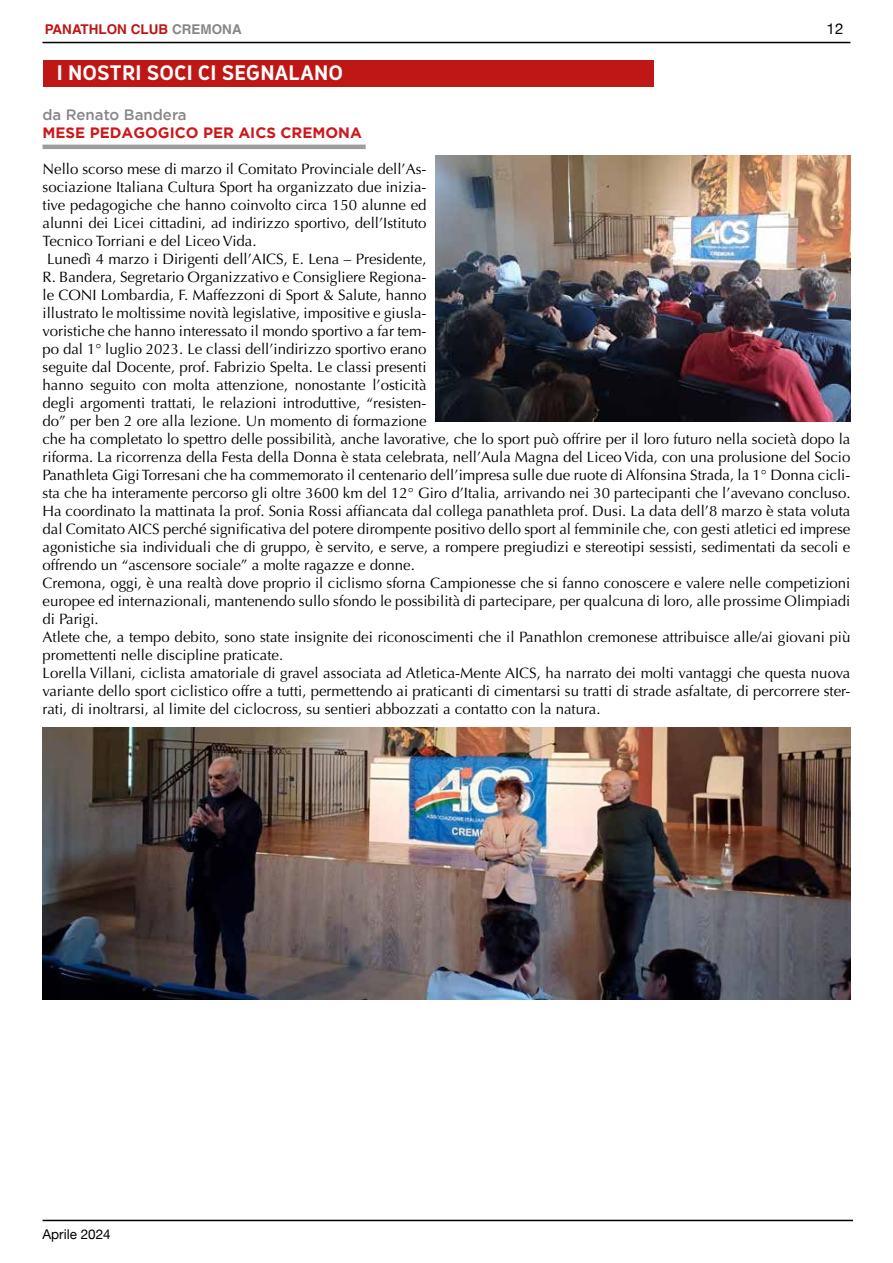
<style>
.page{position:relative;width:893px;height:1263px;background:#fff}
.page>*{position:absolute;margin:0;border:0;box-sizing:border-box;transform-origin:0 0}
.t1{font:700 19.5px "Oceania";color:#fff}
.t2{font:15px/18px "Optima";color:#000}
.t3{font:700 15px "Gotham";color:#cd171a}
.t4{font:500 15px "Gotham";color:#878787}
.t5{font:15px "Helvetica Neue";color:#000}
.t6{font:700 13.5px "Helvetica";color:#be1716}
.t7{font:13.5px "Helvetica Neue";color:#000}
.s1{color:#878787}
</style>
<div class="page">
<hr style="left:43px;top:1220px;width:810px;height:1px;background:#000">
<div style="left:43px;top:60px;width:611px;height:26px;background:#be1716"></div>
<hr style="left:43px;top:145px;width:323px;height:4px;background:#9d9d9c">
<img style="left:43px;top:727px;width:807px;height:272px">
<img style="left:435px;top:155px;width:415px;height:267px">
<hr style="left:43px;top:42px;width:807px;height:1px;background:#000">
<p class="t6" style="left:45px;top:21px;width:198px">PANATHLON CLUB <span class="s1">CREMONA</span></p>
<p class="t5" style="left:827px;top:18px;width:18px">12</p>
<h1 class="t1" style="left:57px;top:61px;width:288px">I NOSTRI SOCI CI SEGNALANO</h1>
<p class="t4" style="left:43px;top:106px;width:146px">da Renato Bandera</p>
<p class="t3" style="left:43px;top:124px;width:321px">MESE PEDAGOGICO PER AICS CREMONA</p>
<p class="t2" style="left:43px;top:160px;width:809px">Nello scorso mese di marzo il Comitato Provinciale dell’As-<br>sociazione Italiana Cultura Sport ha organizzato due inizia-<br>tive pedagogiche che hanno coinvolto circa 150 alunne ed<br>alunni dei Licei cittadini, ad indirizzo sportivo, dell’Istituto<br>Tecnico Torriani e del Liceo Vida.<br>Lunedì 4 marzo i Dirigenti dell’AICS, E. Lena – Presidente,<br>R. Bandera, Segretario Organizzativo e Consigliere Regiona-<br>le CONI Lombardia, F. Maffezzoni di Sport &amp; Salute, hanno<br>illustrato le moltissime novità legislative, impositive e giusla-<br>voristiche che hanno interessato il mondo sportivo a far tem-<br>po dal 1° luglio 2023. Le classi dell’indirizzo sportivo erano<br>seguite dal Docente, prof. Fabrizio Spelta. Le classi presenti<br>hanno seguito con molta attenzione, nonostante l’osticità<br>degli argomenti trattati, le relazioni introduttive, “resisten-<br>do” per ben 2 ore alla lezione. Un momento di formazione<br>che ha completato lo spettro delle possibilità, anche lavorative, che lo sport può offrire per il loro futuro nella società dopo la riforma. La ricorrenza della Festa della Donna è stata celebrata, nell’Aula Magna del Liceo Vida, con una prolusione del Socio Panathleta Gigi Torresani che ha commemorato il centenario dell’impresa sulle due ruote di Alfonsina Strada, la 1° Donna cicli&shy;sta che ha interamente percorso gli oltre 3600 km del 12° Giro d’Italia, arrivando nei 30 partecipanti che l’avevano concluso.<br>Ha coordinato la mattinata la prof. Sonia Rossi affiancata dal collega panathleta prof. Dusi. La data dell’8 marzo è stata voluta dal Comitato AICS perché significativa del potere dirompente positivo dello sport al femminile che, con gesti atletici ed imprese agonistiche sia individuali che di gruppo, è servito, e serve, a rompere pregiudizi e stereotipi sessisti, sedimentati da secoli e offrendo un “ascensore sociale” a molte ragazze e donne.<br>Cremona, oggi, è una realtà dove proprio il ciclismo sforna Campionesse che si fanno conoscere e valere nelle competizioni europee ed internazionali, mantenendo sullo sfondo le possibilità di partecipare, per qualcuna di loro, alle prossime Olimpiadi di Parigi.<br>Atlete che, a tempo debito, sono state insignite dei riconoscimenti che il Panathlon cremonese attribuisce alle/ai giovani più promettenti nelle discipline praticate.<br>Lorella Villani, ciclista amatoriale di gravel associata ad Atletica-Mente AICS, ha narrato dei molti vantaggi che questa nuova variante dello sport ciclistico offre a tutti, permettendo ai praticanti di cimentarsi su tratti di strade asfaltate, di percorrere ster&shy;rati, di inoltrarsi, al limite del ciclocross, su sentieri abbozzati a contatto con la natura.</p>
<p class="t7" style="left:43px;top:1224px;width:70px">Aprile 2024</p>
</div>
